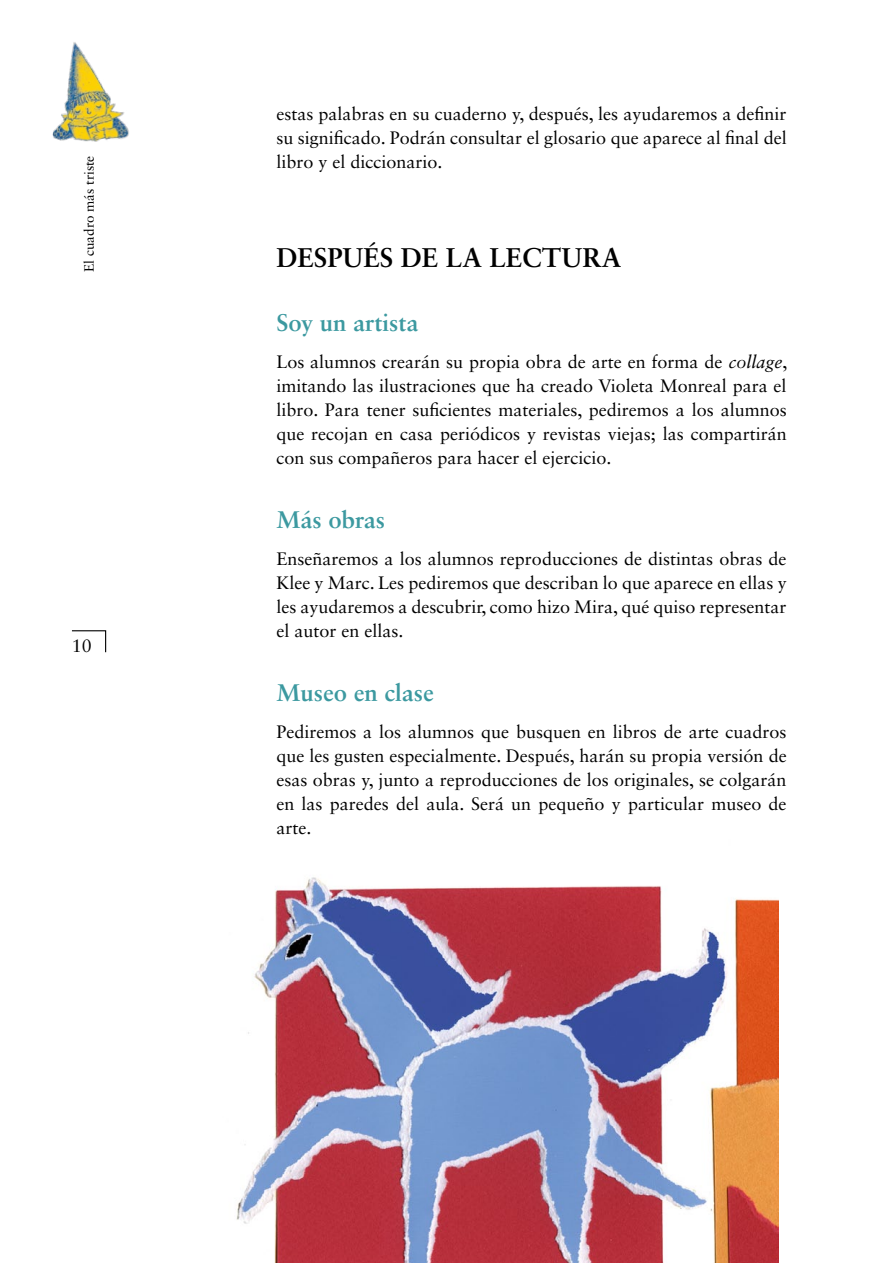
<style>
.page{position:relative;width:893px;height:1263px;background:#fff}
.page>*{position:absolute;margin:0;border:0;box-sizing:border-box;transform-origin:0 0}
.t1{font:700 27px "Sabon LT Std";color:#000}
.t2{font:700 24px "Sabon LT Std";color:#3c99a0}
.t3{font:18px/24px "Sabon LT Std";color:#000;text-align:justify}
.t4{font:13.5px "Sabon LT Std";color:#000}
.s1{font-style:italic}
</style>
<div class="page">
<img style="left:236px;top:877px;width:542px;height:386px">
<svg style="left:72px;top:630px;width:35px;height:23px"></svg>
<img style="left:52px;top:42px;width:77px;height:100px">
<p class="t4" style="left:81px;top:272px;width:118px;rotate:-90deg">El cuadro más triste</p>
<p class="t3" style="left:72px;top:634px;width:22px">10</p>
<p class="t3" style="left:276px;top:102px;width:512px">estas palabras en su cuaderno y, después, les ayudaremos a definir su significado. Podrán consultar el glosario que aparece al final del libro y el diccionario.</p>
<h1 class="t1" style="left:276px;top:241px;width:341px">Después de la lectura</h1>
<h2 class="t2" style="left:276px;top:308px;width:144px">Soy un artista</h2>
<p class="t3" style="left:276px;top:350px;width:512px">Los alumnos crearán su propia obra de arte en forma de <span class="s1">collage</span>, imitando las ilustraciones que ha creado Violeta Monreal para el libro. Para tener suficientes materiales, pediremos a los alumnos que recojan en casa periódicos y revistas viejas; las compartirán con sus compañeros para hacer el ejercicio.</p>
<h2 class="t2" style="left:276px;top:505px;width:110px">Más obras</h2>
<p class="t3" style="left:276px;top:546px;width:512px">Enseñaremos a los alumnos reproducciones de distintas obras de Klee y Marc. Les pediremos que describan lo que aparece en ellas y les ayudaremos a descubrir, como hizo Mira, qué quiso representar el autor en ellas.</p>
<h2 class="t2" style="left:276px;top:678px;width:159px">Museo en clase</h2>
<p class="t3" style="left:276px;top:719px;width:512px">Pediremos a los alumnos que busquen en libros de arte cuadros que les gusten especialmente. Después, harán su propia versión de esas obras y, junto a reproducciones de los originales, se colgarán en las paredes del aula. Será un pequeño y particular museo de arte.</p>
</div>
